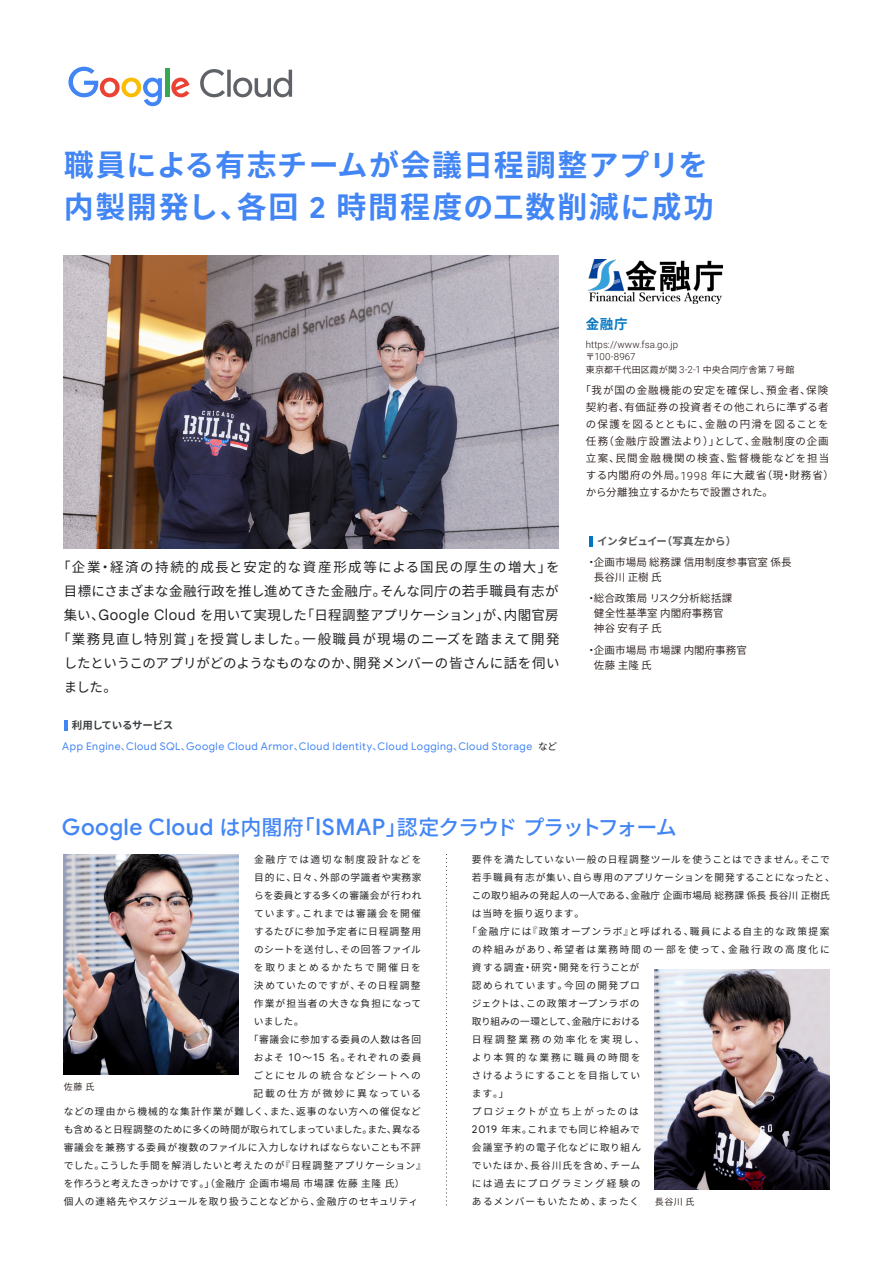
<style>
.page{position:relative;width:893px;height:1263px;background:#fff}
.page>*{position:absolute;margin:0;border:0;box-sizing:border-box;transform-origin:0 0}
.t1{font:700 30px/42px "Noto Sans CJ Kjp";letter-spacing:.05em;color:#4285f4}
.t2{font:500 21px "Noto Sans CJ Kjp";letter-spacing:-.05em;color:#4285f4}
.t3{font:13.5px "Noto Sans CJ Kjp";letter-spacing:-.005em;color:#202124}
.t4{font:13.5px "Noto Sans CJ Kjp";letter-spacing:.025em;color:#202124}
.t5{font:13.5px "Noto Sans CJ Kjp";letter-spacing:.005em;color:#202124}
.t6{font:13.5px "Noto Sans CJ Kjp";letter-spacing:.065em;color:#202124}
.t7{font:13.5px "Noto Sans CJ Kjp";letter-spacing:.1em;color:#202124}
.t8{font:700 13.5px "Noto Sans CJ Kjp";color:#0075c2}
.t9{font:600 10.5px/17px "Noto Sans CJ Kjp";letter-spacing:.065em;color:#231815}
.t10{font:600 10.5px/15.1px "Noto Sans CJ Kjp";letter-spacing:.015em;color:#231815}
.t11{font:10.5px "Google Sans";letter-spacing:.05em;color:#4285f4}
.t12{font:700 10.5px "Noto Sans CJ Kjp";letter-spacing:-.03em;color:#575757}
.t13{font:700 10.5px "Noto Sans CJ Kjp";letter-spacing:-.035em;color:#3c4043}
.t14{font:9.75px "Noto Sans CJ Kjp";letter-spacing:.075em;color:#202124}
.t15{font:9.75px "Noto Sans CJ Kjp";letter-spacing:.055em;color:#202124}
.t16{font:9.75px "Noto Sans CJ Kjp";letter-spacing:.1em;color:#202124}
.t17{font:9.75px "Noto Sans CJ Kjp";letter-spacing:.045em;color:#202124}
.t18{font:9.75px "Noto Sans CJ Kjp";letter-spacing:.05em;color:#202124}
.t19{font:9.75px "Noto Sans CJ Kjp";letter-spacing:.11em;color:#202124}
.t20{font:9.75px "Noto Sans CJ Kjp";letter-spacing:-.005em;color:#202124}
.t21{font:9.75px "Noto Sans CJ Kjp";letter-spacing:.01em;color:#202124}
.t22{font:9.75px "Noto Sans CJ Kjp";letter-spacing:.15em;color:#202124}
.t23{font:9.75px "Noto Sans CJ Kjp";letter-spacing:.17em;color:#202124}
.t24{font:9.75px "Noto Sans CJ Kjp";letter-spacing:.16em;color:#202124}
.t25{font:300 9.75px/12.8px "Roboto";letter-spacing:.005em;color:#231815}
.t26{font:9.75px "Noto Sans CJ Kjp";color:#202124}
.t27{font:9.75px "Noto Sans CJ Kjp";letter-spacing:.025em;color:#202124}
.t28{font:9.75px "Noto Sans CJ Kjp";letter-spacing:.04em;color:#202124}
.t29{font:9.75px "Noto Sans CJ Kjp";letter-spacing:.095em;color:#202124}
.t30{font:9.75px "Noto Sans CJ Kjp";letter-spacing:.155em;color:#202124}
.t31{font:9.75px "Noto Sans CJ Kjp";letter-spacing:.145em;color:#202124}
.t32{font:9.75px "Noto Sans CJ Kjp";letter-spacing:.165em;color:#202124}
.t33{font:9.75px "Noto Sans CJ Kjp";letter-spacing:.205em;color:#202124}
.t34{font:600 9px "Noto Sans CJ Kjp";letter-spacing:.02em;color:#231815}
.s1{font-family:"Google Sans"}
.s2{font-family:"Noto Sans CJ Kjp";font-weight:600;font-size:9px}
.s3{font-family:"Roboto";font-weight:300;font-size:9.75px}
.s4{font-family:"Google Sans Text";font-size:14.55px}
.s5{font-family:"Noto Sans CJ Kjp";font-size:9.75px}
.s6{font-family:"Noto Sans CJ Kjp";font-size:9.75px;color:#202124}
.s7{font-family:"Roboto";font-weight:300;font-size:11.4px}
.s8{font-family:"Google Sans";font-size:22.65px}
.s9{font-family:"Google Sans Text";font-size:10.5px}
</style>
<div class="page">
<svg style="left:200px;top:69px;width:92px;height:28px"></svg>
<svg style="left:68px;top:67px;width:94px;height:39px"></svg>
<hr style="left:165px;top:68px;width:4px;height:29px;background:#34a853">
<svg style="left:171px;top:78px;width:19px;height:19px"></svg>
<img style="left:64px;top:256px;width:495px;height:292px">
<svg style="left:446px;top:854px;width:1px;height:352px"></svg>
<hr style="left:64px;top:720px;width:4px;height:11px;background:#4285f4">
<img style="left:64px;top:854px;width:174px;height:221px">
<img style="left:655px;top:969px;width:174px;height:221px">
<svg style="left:590px;top:536px;width:3px;height:10px"></svg>
<img style="left:587px;top:260px;width:135px;height:44px">
<h1 class="t1" style="left:64px;top:144px;width:651px">職員による有志チームが会議日程調整アプリを内製開発し、各回 <span class="s1">2</span> 時間程度の工数削減に成功</h1>
<h3 class="t8" style="left:586px;top:316px;width:43px">金融庁</h3>
<p class="t25" style="left:586px;top:337px;width:94px">https://www.fsa.go.jp<span class="s2">〒</span>100-8967</p>
<p class="t34" style="left:586px;top:364px;width:210px">東京都千代田区霞が関 <span class="s3">3-2-1</span> 中央合同庁舎第 <span class="s3">7</span> 号館</p>
<h3 class="t7" style="left:57px;top:560px;width:504px">「企業・経済の持続的成長と安定的な資産形成等による国民の厚生の増大」を</h3>
<h3 class="t4" style="left:64px;top:584px;width:496px">目標にさまざまな金融行政を推し進めてきた金融庁。そんな同庁の若手職員有志が</h3>
<h3 class="t3" style="left:64px;top:608px;width:496px">集い、<span class="s4">Google Cloud</span> を用いて実現した「日程調整アプリケーション」が、内閣官房</h3>
<h3 class="t6" style="left:57px;top:632px;width:504px">「業務見直し特別賞」を授賞しました。一般職員が現場のニーズを踏まえて開発</h3>
<h3 class="t5" style="left:64px;top:656px;width:497px">したというこのアプリがどのようなものなのか、開発メンバーの皆さんに話を伺い</h3>
<h3 class="t4" style="left:64px;top:680px;width:55px">ました。</h3>
<p class="t13" style="left:72px;top:719px;width:103px">利用しているサービス</p>
<p class="t11" style="left:62px;top:740px;width:497px">App Engine<span class="s5">、</span>Cloud SQL<span class="s5">、</span>Google Cloud Armor<span class="s5">、</span>Cloud Identity<span class="s5">、</span>Cloud Logging<span class="s5">、</span>Cloud Storage <span class="s6">など</span></p>
<p class="t9" style="left:586px;top:382px;width:250px;text-indent:-5px">「我が国の金融機能の安定を確保し、預金者、保険契約者、有価証券の投資者その他これらに準ずる者の保護を図るとともに、金融の円滑を図ることを任務（金融庁設置法より）」として、金融制度の企画立案、民間金融機関の検査、監督機能などを担当する内閣府の外局。<span class="s7">1998</span> 年に大蔵省（現・財務省）から分離独立するかたちで設置された。</p>
<p class="t12" style="left:597px;top:535px;width:141px">インタビュイー（写真左から）</p>
<p class="t10" style="left:594px;top:555px;width:210px;text-indent:-8px">・企画市場局総務課信用制度参事官室係長　長谷川正樹氏</p>
<p class="t10" style="left:594px;top:591px;width:141px;text-indent:-8px">・総合政策局リスク分析総括課健全性基準室内閣府事務官　神谷安有子氏</p>
<p class="t10" style="left:594px;top:642px;width:165px;text-indent:-8px">・企画市場局市場課内閣府事務官　佐藤主隆氏</p>
<h2 class="t2" style="left:62px;top:815px;width:616px"><span class="s8">Google Cloud</span> は内閣府「<span class="s8">ISMAP</span>」認定クラウドプラットフォーム</h2>
<p class="t30" style="left:254px;top:853px;width:169px">金融庁では適切な制度設計などを</p>
<p class="t15" style="left:254px;top:871px;width:169px">目的に、日々、外部の学識者や実務家</p>
<p class="t27" style="left:254px;top:889px;width:169px">らを委員とする多くの審議会が行われ</p>
<p class="t16" style="left:254px;top:907px;width:168px">ています。これまでは審議会を開催</p>
<p class="t14" style="left:254px;top:925px;width:169px">するたびに参加予定者に日程調整用</p>
<p class="t28" style="left:254px;top:943px;width:168px">のシートを送付し、その回答ファイル</p>
<p class="t31" style="left:254px;top:961px;width:169px">を取りまとめるかたちで開催日を</p>
<p class="t16" style="left:254px;top:979px;width:168px">決めていたのですが、その日程調整</p>
<p class="t14" style="left:254px;top:997px;width:169px">作業が担当者の大きな負担になって</p>
<p class="t14" style="left:254px;top:1015px;width:52px">いました。</p>
<p class="t17" style="left:249px;top:1033px;width:174px">「審議会に参加する委員の人数は各回</p>
<p class="t29" style="left:254px;top:1051px;width:169px">およそ <span class="s9">10</span>～<span class="s9">15</span> 名。それぞれの委員</p>
<p class="t32" style="left:254px;top:1069px;width:169px">ごとにセルの統合などシートへの</p>
<p class="t23" style="left:253px;top:1087px;width:169px">記載の仕方が微妙に異なっている</p>
<p class="t14" style="left:64px;top:1105px;width:359px">などの理由から機械的な集計作業が難しく、また、返事のない方への催促など</p>
<p class="t20" style="left:64px;top:1123px;width:359px">も含めると日程調整のために多くの時間が取られてしまっていました。また、異なる</p>
<p class="t14" style="left:64px;top:1141px;width:359px">審議会を兼務する委員が複数のファイルに入力しなければならないことも不評</p>
<p class="t14" style="left:64px;top:1159px;width:364px">でした。こうした手間を解消したいと考えたのが『日程調整アプリケーション』</p>
<p class="t17" style="left:64px;top:1177px;width:342px">を作ろうと考えたきっかけです。」（金融庁企画市場局市場課佐藤主隆氏）</p>
<p class="t15" style="left:64px;top:1195px;width:356px">個人の連絡先やスケジュールを取り扱うことなどから、金融庁のセキュリティ</p>
<p class="t14" style="left:472px;top:853px;width:359px">要件を満たしていない一般の日程調整ツールを使うことはできません。そこで</p>
<p class="t18" style="left:472px;top:871px;width:364px">若手職員有志が集い、自ら専用のアプリケーションを開発することになったと、</p>
<p class="t21" style="left:472px;top:889px;width:359px">この取り組みの発起人の一人である、金融庁企画市場局総務課係長長谷川正樹氏</p>
<p class="t17" style="left:472px;top:907px;width:114px">は当時を振り返ります。</p>
<p class="t19" style="left:467px;top:925px;width:364px">「金融庁には『政策オープンラボ』と呼ばれる、職員による自主的な政策提案</p>
<p class="t22" style="left:472px;top:943px;width:359px">の枠組みがあり、希望者は業務時間の一部を使って、金融行政の高度化に</p>
<p class="t14" style="left:472px;top:961px;width:169px">資する調査・研究・開発を行うことが</p>
<p class="t19" style="left:472px;top:979px;width:169px">認められています。今回の開発プロ</p>
<p class="t15" style="left:472px;top:997px;width:169px">ジェクトは、この政策オープンラボの</p>
<p class="t26" style="left:472px;top:1015px;width:170px">取り組みの一環として、金融庁における</p>
<p class="t33" style="left:472px;top:1033px;width:174px">日程調整業務の効率化を実現し、</p>
<p class="t23" style="left:472px;top:1051px;width:170px">より本質的な業務に職員の時間を</p>
<p class="t14" style="left:472px;top:1069px;width:170px">さけるようにすることを目指してい</p>
<p class="t14" style="left:472px;top:1087px;width:38px">ます。」</p>
<p class="t24" style="left:472px;top:1105px;width:168px">プロジェクトが立ち上がったのは</p>
<p class="t18" style="left:472px;top:1123px;width:169px"><span class="s9">2019</span> 年末。これまでも同じ枠組みで</p>
<p class="t16" style="left:472px;top:1141px;width:171px">会議室予約の電子化などに取り組ん</p>
<p class="t14" style="left:472px;top:1159px;width:170px">でいたほか、長谷川氏を含め、チーム</p>
<p class="t24" style="left:472px;top:1177px;width:170px">には過去にプログラミング経験の</p>
<p class="t16" style="left:472px;top:1195px;width:169px">あるメンバーもいたため、まったく</p>
<p class="t34" style="left:64px;top:1082px;width:32px">佐藤氏</p>
<p class="t34" style="left:655px;top:1197px;width:41px">長谷川氏</p>
</div>
